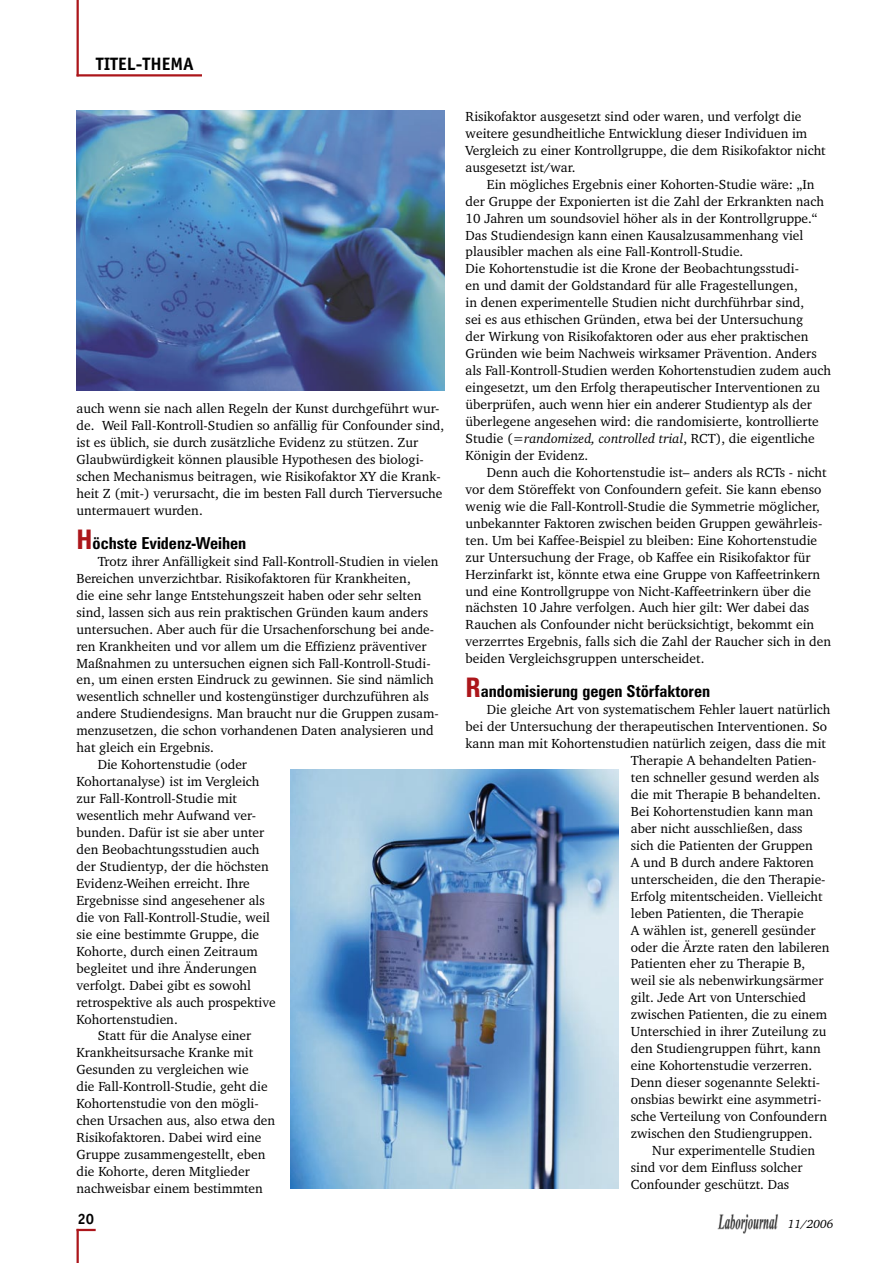
<style>
.page{position:relative;width:893px;height:1263px;background:#fff}
.page>*{position:absolute;margin:0;border:0;box-sizing:border-box;transform-origin:0 0}
.t1{font:700 18px "Officina Sans";color:#000}
.Fließtext{font:700 condensed 16.5px "Zurich BT";color:#000}
.t2{font:700 15px "Officina Sans";color:#000}
.Fließtext-2{font:13.5px/17px "Charter IT Cby BT";color:#000}
.t3{font:italic 12px "Charter IT Cby BT";color:#000}
.s1{font-size:27px;color:#ac161b}
.s2{font-style:italic}
</style>
<div class="page">
<hr style="left:77px;top:1229px;width:2px;height:34px;background:#ac161b">
<svg style="left:79px;top:1229px;width:17px;height:2px"></svg>
<img style="left:717px;top:1214px;width:61px;height:20px">
<hr style="left:77px;top:0;width:2px;height:76px;background:#ac161b">
<hr style="left:77px;top:74px;width:125px;height:2px;background:#ac161b">
<img style="left:290px;top:770px;width:328px;height:418px">
<img style="left:77px;top:111px;width:367px;height:279px">
<h1 class="t1" style="left:96px;top:53px;width:100px">TITEL-THEMA</h1>
<p class="Fließtext-2" style="left:77px;top:400px;width:369px">auch wenn sie nach allen Regeln der Kunst durchgeführt wur&shy;de. Weil Fall-Kontroll-Studien so anfällig für Confounder sind, ist es üblich, sie durch zusätzliche Evidenz zu stützen. Zur Glaubwürdigkeit können plausible Hypothesen des biologi&shy;schen Mechanismus beitragen, wie Risikofaktor XY die Krank&shy;heit Z (mit-) verursacht, die im besten Fall durch Tierversuche untermauert wurden.</p>
<p class="Fließtext" style="left:77px;top:533px;width:171px"><span class="s1">H</span>öchste Evidenz-Weihen</p>
<p class="Fließtext-2" style="left:77px;top:552px;width:364px;text-indent:21px">Trotz ihrer Anfälligkeit sind Fall-Kontroll-Studien in vielen Bereichen unverzichtbar. Risikofaktoren für Krankheiten,<br>die eine sehr lange Entstehungszeit haben oder sehr selten sind, lassen sich aus rein praktischen Gründen kaum anders untersuchen. Aber auch für die Ursachenforschung bei ande&shy;ren Krankheiten und vor allem um die Effizienz präventiver Maßnahmen zu untersuchen eignen sich Fall-Kontroll-Studi&shy;en, um einen ersten Eindruck zu gewinnen. Sie sind nämlich wesentlich schneller und kostengünstiger durchzuführen als andere Studiendesigns. Man braucht nur die Gruppen zusam&shy;menzusetzen, die schon vorhandenen Daten analysieren und hat gleich ein Ergebnis.</p>
<p class="Fließtext-2" style="left:77px;top:756px;width:201px;text-indent:21px">Die Kohortenstudie (oder<br>Kohortanalyse) ist im Vergleich zur Fall-Kontroll-Studie mit wesentlich mehr Aufwand ver&shy;bunden. Dafür ist sie aber unter den Beobachtungsstudien auch der Studientyp, der die höchsten<br>Evidenz-Weihen erreicht. Ihre<br>Ergebnisse sind angesehener als die von Fall-Kontroll-Studie, weil sie eine bestimmte Gruppe, die<br>Kohorte, durch einen Zeitraum begleitet und ihre Änderungen verfolgt. Dabei gibt es sowohl retrospektive als auch prospektive<br>Kohortenstudien.</p>
<p class="Fließtext-2" style="left:77px;top:1027px;width:200px;text-indent:21px">Statt für die Analyse einer<br>Krankheitsursache Kranke mit<br>Gesunden zu vergleichen wie<br>die Fall-Kontroll-Studie, geht die<br>Kohortenstudie von den mögli&shy;chen Ursachen aus, also etwa den<br>Risikofaktoren. Dabei wird eine<br>Gruppe zusammengestellt, eben die Kohorte, deren Mitglieder nachweisbar einem bestimmten</p>
<p class="t2" style="left:78px;top:1209px;width:18px">20</p>
<p class="Fließtext-2" style="left:466px;top:107px;width:362px">Risikofaktor ausgesetzt sind oder waren, und verfolgt die weitere gesundheitliche Entwicklung dieser Individuen im Vergleich zu einer Kontrollgruppe, die dem Risikofaktor nicht ausgesetzt ist/war.</p>
<p class="Fließtext-2" style="left:466px;top:175px;width:360px;text-indent:21px">Ein mögliches Ergebnis einer Kohorten-Studie wäre: „In der Gruppe der Exponierten ist die Zahl der Erkrankten nach 10 Jahren um soundsoviel höher als in der Kontrollgruppe.“ Das Studiendesign kann einen Kausalzusammenhang viel plausibler machen als eine Fall-Kontroll-Studie.</p>
<p class="Fließtext-2" style="left:466px;top:260px;width:367px">Die Kohortenstudie ist die Krone der Beobachtungsstudi-<br>en und damit der Goldstandard für alle Fragestellungen,<br>in denen experimentelle Studien nicht durchführbar sind,<br>sei es aus ethischen Gründen, etwa bei der Untersuchung<br>der Wirkung von Risikofaktoren oder aus eher praktischen Gründen wie beim Nachweis wirksamer Prävention. Anders als Fall-Kontroll-Studien werden Kohortenstudien zudem auch eingesetzt, um den Erfolg therapeutischer Interventionen zu überprüfen, auch wenn hier ein anderer Studientyp als der überlegene angesehen wird: die randomisierte, kontrollierte Studie (=<span class="s2">randomized, controlled trial</span>, RCT), die eigentliche Königin der Evidenz.</p>
<p class="Fließtext-2" style="left:466px;top:463px;width:367px;text-indent:21px">Denn auch die Kohortenstudie ist– anders als RCTs - nicht vor dem Störeffekt von Confoundern gefeit. Sie kann ebenso wenig wie die Fall-Kontroll-Studie die Symmetrie möglicher, unbekannter Faktoren zwischen beiden Gruppen gewährleis&shy;ten. Um bei Kaffee-Beispiel zu bleiben: Eine Kohortenstudie zur Untersuchung der Frage, ob Kaffee ein Risikofaktor für Herzinfarkt ist, könnte etwa eine Gruppe von Kaffeetrinkern und eine Kontrollgruppe von Nicht-Kaffeetrinkern über die nächsten 10 Jahre verfolgen. Auch hier gilt: Wer dabei das Rauchen als Confounder nicht berücksichtigt, bekommt ein verzerrtes Ergebnis, falls sich die Zahl der Raucher sich in den beiden Vergleichsgruppen unterscheidet.</p>
<p class="Fließtext" style="left:466px;top:681px;width:246px"><span class="s1">R</span>andomisierung gegen Störfaktoren</p>
<p class="Fließtext-2" style="left:487px;top:701px;width:345px">Die gleiche Art von systematischem Fehler lauert natürlich</p>
<p class="Fließtext-2" style="left:466px;top:718px;width:363px">bei der Untersuchung der therapeutischen Interventionen. So</p>
<p class="Fließtext-2" style="left:466px;top:735px;width:362px">kann man mit Kohortenstudien natürlich zeigen, dass die mit</p>
<p class="Fließtext-2" style="left:631px;top:752px;width:187px">Therapie A behandelten Patien-</p>
<p class="Fließtext-2" style="left:631px;top:769px;width:190px">ten schneller gesund werden als</p>
<p class="Fließtext-2" style="left:631px;top:785px;width:191px">die mit Therapie B behandelten.</p>
<p class="Fließtext-2" style="left:631px;top:802px;width:184px">Bei Kohortenstudien kann man</p>
<p class="Fließtext-2" style="left:631px;top:819px;width:173px">aber nicht ausschließen, dass</p>
<p class="Fließtext-2" style="left:631px;top:836px;width:183px">sich die Patienten der Gruppen</p>
<p class="Fließtext-2" style="left:631px;top:853px;width:184px">A und B durch andere Faktoren</p>
<p class="Fließtext-2" style="left:631px;top:870px;width:196px">unterscheiden, die den Therapie-</p>
<p class="Fließtext-2" style="left:631px;top:887px;width:193px">Erfolg mitentscheiden. Vielleicht</p>
<p class="Fließtext-2" style="left:631px;top:904px;width:174px">leben Patienten, die Therapie</p>
<p class="Fließtext-2" style="left:631px;top:921px;width:186px">A wählen ist, generell gesünder</p>
<p class="Fließtext-2" style="left:631px;top:938px;width:200px">oder die Ärzte raten den labileren</p>
<p class="Fließtext-2" style="left:631px;top:955px;width:176px">Patienten eher zu Therapie B,</p>
<p class="Fließtext-2" style="left:631px;top:972px;width:194px">weil sie als nebenwirkungsärmer</p>
<p class="Fließtext-2" style="left:631px;top:989px;width:177px">gilt. Jede Art von Unterschied</p>
<p class="Fließtext-2" style="left:631px;top:1006px;width:198px">zwischen Patienten, die zu einem</p>
<p class="Fließtext-2" style="left:631px;top:1023px;width:197px">Unterschied in ihrer Zuteilung zu</p>
<p class="Fließtext-2" style="left:631px;top:1040px;width:191px">den Studiengruppen führt, kann</p>
<p class="Fließtext-2" style="left:631px;top:1057px;width:183px">eine Kohortenstudie verzerren.</p>
<p class="Fließtext-2" style="left:631px;top:1074px;width:191px">Denn dieser sogenannte Selekti-</p>
<p class="Fließtext-2" style="left:631px;top:1091px;width:192px">onsbias bewirkt eine asymmetri-</p>
<p class="Fließtext-2" style="left:631px;top:1108px;width:198px">sche Verteilung von Confoundern</p>
<p class="Fließtext-2" style="left:631px;top:1124px;width:183px">zwischen den Studiengruppen.</p>
<p class="Fließtext-2" style="left:631px;top:1141px;width:186px;text-indent:21px">Nur experimentelle Studien sind vor dem Einfluss solcher<br>Confounder geschützt. Das</p>
<p class="t3" style="left:788px;top:1216px;width:47px">11/2006</p>
</div>
